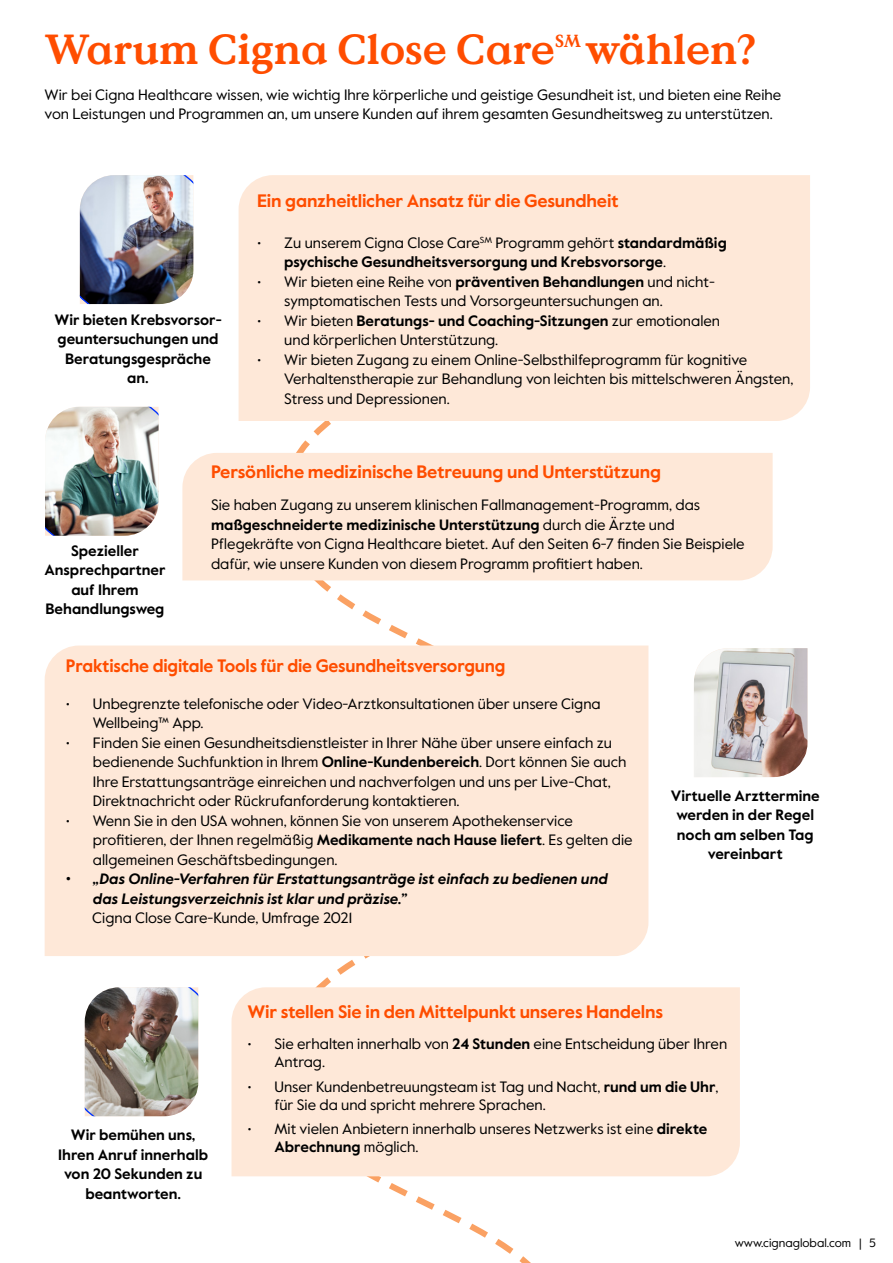
<style>
.page{position:relative;width:893px;height:1263px;background:#fff}
.page>*{position:absolute;margin:0;border:0;box-sizing:border-box;transform-origin:0 0}
.t1{font:700 42px "Value Serif Pro";color:#ff4d00}
.t2{font:700 18px "Value Sans Pro";letter-spacing:-.01em;color:#ff4d00}
.t3{font:700 17.55px "Value Serif Pro";color:#ff4d00}
.t4{font:15px/19.5px "Value Sans Pro";color:#000}
.t5{font:700 15px/19.5px "Value Sans Pro";color:#000;text-align:center}
.t6{font:italic 700 15px/19.5px "Value Sans Pro";color:#000}
.t7{font:12px "Value Sans Pro";color:#000}
.s1{font-weight:400}
.s2{font-weight:700}
</style>
<div class="page">
<svg style="left:277px;top:421px;width:296px;height:842px"></svg>
<div style="left:239px;top:175px;width:571px;height:246px;background:#fee8d8"></div>
<img style="left:80px;top:175px;width:113px;height:129px">
<img style="left:45px;top:407px;width:114px;height:129px">
<img style="left:694px;top:648px;width:113px;height:129px">
<img style="left:85px;top:987px;width:113px;height:129px">
<div style="left:45px;top:645px;width:603px;height:311px;background:#fee8d8"></div>
<div style="left:232px;top:987px;width:508px;height:189px;background:#fee8d8"></div>
<div style="left:182px;top:453px;width:591px;height:127px;background:#fee8d8"></div>
<h1 class="t1" style="left:45px;top:24px;width:512px">Warum Cigna Close Care</h1>
<p class="t3" style="left:555px;top:30px;width:28px">SM</p>
<h1 class="t1" style="left:585px;top:24px;width:173px">wählen?</h1>
<p class="t4" style="left:45px;top:85px;width:738px">Wir bei Cigna Healthcare wissen, wie wichtig Ihre körperliche und geistige Gesundheit ist, und bieten eine Reihe von Leistungen und Programmen an, um unsere Kunden auf ihrem gesamten Gesundheitsweg zu unterstützen.</p>
<p class="t5" style="left:55px;top:310px;width:169px">Wir bieten Krebsvorsor&shy;geuntersuchungen und<br>Beratungsgespräche an.</p>
<p class="t2" style="left:257px;top:190px;width:363px">Ein ganzheitlicher Ansatz für die Gesundheit</p>
<p class="t5" style="left:284px;top:233px;width:444px;text-align:left;text-indent:-27px"><span class="s1">• Zu unserem Cigna Close Care</span><sup>SM</sup> <span class="s1">Programm gehört</span> standardmäßig psychische Gesundheitsversorgung und Krebsvorsorge<span class="s1">.</span></p>
<p class="t4" style="left:284px;top:272px;width:432px;text-indent:-27px">• Wir bieten eine Reihe von <span class="s2">präventiven Behandlungen</span> und nicht&shy;symptomatischen Tests und Vorsorgeuntersuchungen an.</p>
<p class="t4" style="left:284px;top:311px;width:437px;text-indent:-27px">• Wir bieten <span class="s2">Beratungs- und Coaching-Sitzungen</span> zur emotionalen und körperlichen Unterstützung.</p>
<p class="t4" style="left:284px;top:350px;width:511px;text-indent:-27px">• Wir bieten Zugang zu einem Online-Selbsthilfeprogramm für kognitive<br>Verhaltenstherapie zur Behandlung von leichten bis mittelschweren Ängsten,<br>Stress und Depressionen.</p>
<p class="t5" style="left:44px;top:542px;width:123px">Spezieller<br>Ansprechpartner auf Ihrem<br>Behandlungsweg</p>
<p class="t2" style="left:211px;top:461px;width:451px">Persönliche medizinische Betreuung und Unterstützung</p>
<p class="t4" style="left:211px;top:496px;width:535px">Sie haben Zugang zu unserem klinischen Fallmanagement-Programm, das <span class="s2">maßgeschneiderte medizinische Unterstützung</span> durch die Ärzte und Pflegekräfte von Cigna Healthcare bietet. Auf den Seiten 6-7 finden Sie Beispiele dafür, wie unsere Kunden von diesem Programm profitiert haben.</p>
<p class="t2" style="left:66px;top:655px;width:441px">Praktische digitale Tools für die Gesundheitsversorgung</p>
<p class="t4" style="left:93px;top:694px;width:509px;text-indent:-27px">• Unbegrenzte telefonische oder Video-Arztkonsultationen über unsere Cigna<br>Wellbeing™ App.</p>
<p class="t4" style="left:93px;top:733px;width:535px;text-indent:-27px">• Finden Sie einen Gesundheitsdienstleister in Ihrer Nähe über unsere einfach zu bedienende Suchfunktion in Ihrem <span class="s2">Online-Kundenbereich</span>. Dort können Sie auch Ihre Erstattungsanträge einreichen und nachverfolgen und uns per Live-Chat, Direktnachricht oder Rückrufanforderung kontaktieren.</p>
<p class="t4" style="left:93px;top:811px;width:541px;text-indent:-27px">• Wenn Sie in den USA wohnen, können Sie von unserem Apothekenservice profitieren, der Ihnen regelmäßig <span class="s2">Medikamente nach Hause liefert</span>. Es gelten die allgemeinen Geschäftsbedingungen.</p>
<p class="t6" style="left:93px;top:870px;width:516px;text-indent:-27px">• „Das Online-Verfahren für Erstattungsanträge ist einfach zu bedienen und das Leistungsverzeichnis ist klar und präzise.”</p>
<p class="t4" style="left:92px;top:909px;width:262px">Cigna Close Care-Kunde, Umfrage 2021</p>
<p class="t5" style="left:671px;top:786px;width:151px">Virtuelle Arzttermine werden in der Regel noch am selben Tag vereinbart</p>
<p class="t5" style="left:58px;top:1126px;width:151px">Wir bemühen uns,<br>Ihren Anruf innerhalb von 20 Sekunden zu beantworten.</p>
<p class="t2" style="left:247px;top:1001px;width:417px">Wir stellen Sie in den Mittelpunkt unseres Handelns</p>
<p class="t4" style="left:274px;top:1035px;width:454px;line-height:18px;text-indent:-27px">• Sie erhalten innerhalb von <span class="s2">24 Stunden</span> eine Entscheidung über Ihren<br>Antrag.</p>
<p class="t4" style="left:274px;top:1077px;width:446px;line-height:18px;text-indent:-27px">• Unser Kundenbetreuungsteam ist Tag und Nacht, <span class="s2">rund um die Uhr</span>, für Sie da und spricht mehrere Sprachen.</p>
<p class="t4" style="left:274px;top:1120px;width:434px;line-height:18px;text-indent:-27px">• Mit vielen Anbietern innerhalb unseres Netzwerks ist eine <span class="s2">direkte<br>Abrechnung</span> möglich.</p>
<p class="t7" style="left:735px;top:1235px;width:143px">www.cignaglobal.com | 5</p>
</div>
